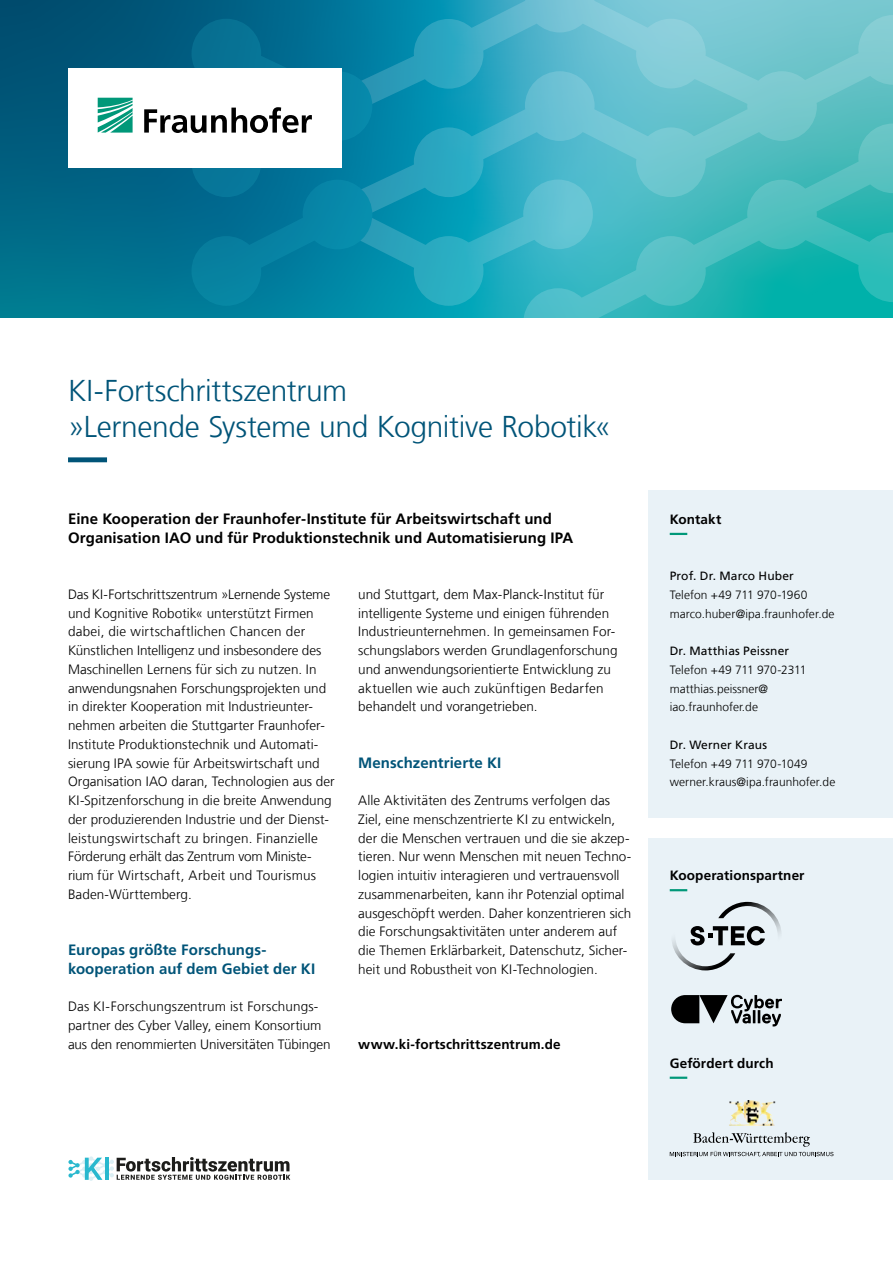
<style>
.page{position:relative;width:893px;height:1263px;background:#fff}
.page>*{position:absolute;margin:0;border:0;box-sizing:border-box;transform-origin:0 0}
.t1{font:300 30px/36px "Frutiger LT Com";letter-spacing:-.01em;color:#005478}
.t2{font:700 15px/18.8px "Frutiger LT Com";letter-spacing:.005em;color:#000}
.t3{font:700 15px/18.8px "Frutiger LT Com";letter-spacing:.005em;color:#005478}
.t4{font:300 13.5px/18.8px "Frutiger LT Com";letter-spacing:.005em;color:#000}
.t5{font:700 13.5px "Frutiger LT Com";letter-spacing:.01em;color:#000}
.t6{font:300 12px/18.8px "Frutiger LT Com";color:#000}
.t7{font:12px "Frutiger LT Com";letter-spacing:.015em;color:#000}
</style>
<div class="page">
<svg style="left:0;top:0;width:523px;height:318px;background:#006785"></svg>
<svg style="left:68px;top:457px;width:39px;height:5px"></svg>
<div style="left:648px;top:490px;width:245px;height:328px;background:#e9f2f7"></div>
<svg style="left:670px;top:533px;width:18px;height:2px"></svg>
<div style="left:648px;top:838px;width:245px;height:342px;background:#e9f2f7"></div>
<svg style="left:670px;top:889px;width:18px;height:2px"></svg>
<svg style="left:670px;top:1076px;width:18px;height:3px"></svg>
<svg style="left:671px;top:995px;width:111px;height:31px"></svg>
<img style="left:729px;top:1100px;width:47px;height:26px">
<svg style="left:670px;top:1132px;width:163px;height:25px"></svg>
<svg style="left:332px;top:0;width:561px;height:306px;background:#46b1c5"></svg>
<svg style="left:523px;top:123px;width:370px;height:195px;background:#43bbc0"></svg>
<div style="left:68px;top:68px;width:273px;height:99px;background:#fff"></div>
<svg style="left:98px;top:98px;width:35px;height:35px"></svg>
<svg style="left:144px;top:19px;width:228px;height:287px"></svg>
<svg style="left:672px;top:902px;width:109px;height:68px"></svg>
<svg style="left:68px;top:1156px;width:222px;height:25px"></svg>
<h1 class="t1" style="left:68px;top:373px;width:545px">KI-Fortschrittszentrum<br>»Lernende Systeme und Kognitive Robotik«</h1>
<p class="t2" style="left:68px;top:509px;width:507px">Eine Kooperation der Fraunhofer-Institute für Arbeitswirtschaft und<br>Organisation IAO und für Produktionstechnik und Automatisierung IPA</p>
<p class="t4" style="left:68px;top:585px;width:268px">Das KI-Fortschrittszentrum »Lernende Systeme und Kognitive Robotik« unterstützt Firmen dabei, die wirtschaftlichen Chancen der Künstlichen Intelligenz und insbesondere des Maschinellen Lernens für sich zu nutzen. In anwendungsnahen Forschungsprojekten und in direkter Kooperation mit Industrieunter&shy;nehmen arbeiten die Stuttgarter Fraunhofer-Institute Produktionstechnik und Automati&shy;sierung IPA sowie für Arbeitswirtschaft und Organisation IAO daran, Technologien aus der KI-Spitzenforschung in die breite Anwendung der produzierenden Industrie und der Dienst&shy;leistungswirtschaft zu bringen. Finanzielle Förderung erhält das Zentrum vom Ministe&shy;rium für Wirtschaft, Arbeit und Tourismus Baden-Württemberg.</p>
<p class="t3" style="left:68px;top:941px;width:249px">Europas größte Forschungs&shy;kooperation auf dem Gebiet der KI</p>
<p class="t4" style="left:68px;top:997px;width:264px">Das KI-Forschungszentrum ist Forschungs&shy;partner des Cyber Valley, einem Konsortium aus den renommierten Universitäten Tübingen</p>
<p class="t4" style="left:358px;top:585px;width:261px">und Stuttgart, dem Max-Planck-Institut für intelligente Systeme und einigen führenden Industrieunternehmen. In gemeinsamen For&shy;schungslabors werden Grundlagenforschung und anwendungsorientierte Entwicklung zu aktuellen wie auch zukünftigen Bedarfen behandelt und vorangetrieben.</p>
<p class="t3" style="left:358px;top:753px;width:145px">Menschzentrierte KI</p>
<p class="t4" style="left:358px;top:791px;width:275px">Alle Aktivitäten des Zentrums verfolgen das Ziel, eine menschzentrierte KI zu entwickeln, der die Menschen vertrauen und die sie akzep&shy;tieren. Nur wenn Menschen mit neuen Techno&shy;logien intuitiv interagieren und vertrauensvoll zusammenarbeiten, kann ihr Potenzial optimal ausgeschöpft werden. Daher konzentrieren sich die Forschungsaktivitäten unter anderem auf die Themen Erklärbarkeit, Datenschutz, Sicher&shy;heit und Robustheit von KI-Technologien.</p>
<p class="t5" style="left:358px;top:1036px;width:204px">www.ki-fortschrittszentrum.de</p>
<p class="t5" style="left:670px;top:511px;width:53px">Kontakt</p>
<p class="t7" style="left:670px;top:569px;width:126px">Prof. Dr. Marco Huber</p>
<p class="t6" style="left:670px;top:585px;width:166px">Telefon +49 711 970-1960 marco.huber@ipa.fraunhofer.de</p>
<p class="t7" style="left:670px;top:644px;width:121px">Dr. Matthias Peissner</p>
<p class="t6" style="left:670px;top:660px;width:138px">Telefon +49 711 970-2311 matthias.peissner@ iao.fraunhofer.de</p>
<p class="t7" style="left:670px;top:738px;width:99px">Dr. Werner Kraus</p>
<p class="t6" style="left:670px;top:754px;width:167px">Telefon +49 711 970-1049 werner.kraus@ipa.fraunhofer.de</p>
<p class="t5" style="left:670px;top:867px;width:136px">Kooperationspartner</p>
<p class="t5" style="left:670px;top:1055px;width:105px">Gefördert durch</p>
</div>
